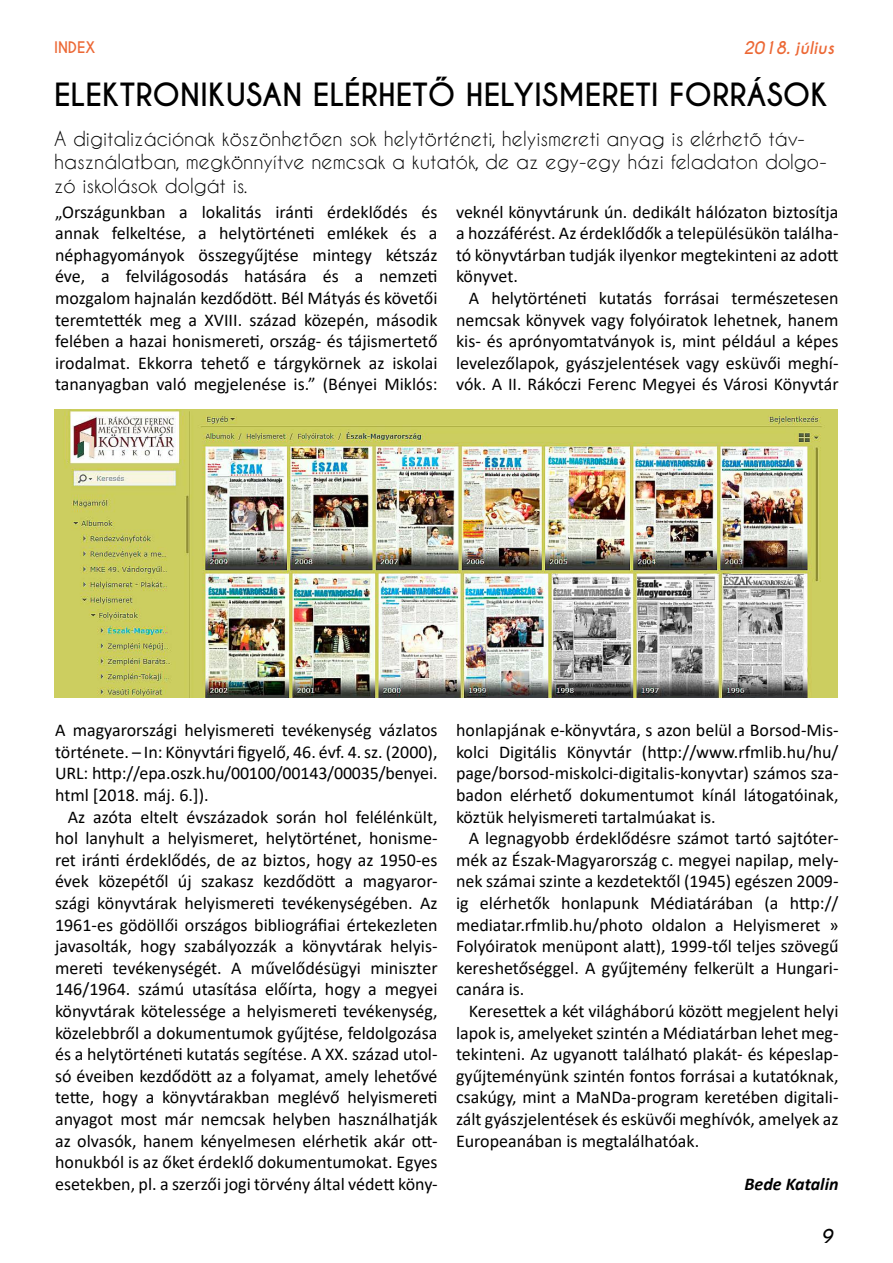
<style>
.page{position:relative;width:893px;height:1263px;background:#fff}
.page>*{position:absolute;margin:0;border:0;box-sizing:border-box;transform-origin:0 0}
.t1{font:700 30px "Caviar Dreams";color:#000}
.t2{font:19.5px/23.4px "Caviar Dreams";color:#000}
.t3{font:18px/21.6px "Calibri";color:#000;text-align:justify}
.t4{font:italic 700 18px "Calibri";color:#000}
.t5{font:italic 700 18px "Caviar Dreams";color:#000}
.t6{font:italic 700 16.5px "Caviar Dreams";color:#ec6835}
.t7{font:700 15px "Caviar Dreams";color:#ec6835}
</style>
<div class="page">
<img style="left:54px;top:409px;width:784px;height:288px">
<p class="t7" style="left:54px;top:38px;width:43px">INDEX</p>
<p class="t6" style="left:743px;top:38px;width:92px">2018. július</p>
<h1 class="t1" style="left:54px;top:77px;width:524px">ELEKTRONIKUSAN ELÉRHETŐ HELYISMERE</h1>
<h1 class="t1" style="left:635px;top:77px;width:190px">TI FORRÁSOK</h1>
<p class="t2" style="left:54px;top:127px;width:774px">A digitalizációnak köszönhetően sok helytörténeti, helyismereti anyag is elérhető táv&shy;használatban, megkönnyítve nemcsak a kutatók, de az egy-egy házi feladaton dolgo&shy;zó iskolások dolgát is.</p>
<p class="t3" style="left:55px;top:200px;width:384px">„Országunkban a lokalitás iránti érdeklődés és annak felkeltése, a helytörténeti emlékek és a néphagyományok összegyűjtése mintegy kétszáz éve, a felvilágosodás hatására és a nemzeti mozgalom hajnalán kezdődött. Bél Mátyás és követői teremtették meg a XVIII. század közepén, második felében a hazai honismereti, ország- és tájismertető irodalmat. Ekkorra tehető e tárgykörnek az iskolai tananyagban való megjelenése is.” (Bényei Miklós:</p>
<p class="t3" style="left:456px;top:200px;width:384px">veknél könyvtárunk ún. dedikált hálózaton biztosítja a hozzáférést. Az érdeklődők a településükön találha&shy;tó könyvtárban tudják ilyenkor megtekinteni az adott könyvet.</p>
<p class="t3" style="left:456px;top:287px;width:384px;text-indent:13px">A helytörténeti kutatás forrásai természetesen nemcsak könyvek vagy folyóiratok lehetnek, hanem kis- és aprónyomtatványok is, mint például a képes levelezőlapok, gyászjelentések vagy esküvői meghí&shy;vók. A II. Rákóczi Ferenc Megyei és Városi Könyvtár</p>
<p class="t3" style="left:55px;top:719px;width:384px">A magyarországi helyismereti tevékenység vázlatos története. – In: Könyvtári figyelő, 46. évf. 4. sz. (2000), URL: http://epa.oszk.hu/00100/00143/00035/benyei. html [2018. máj. 6.]).</p>
<p class="t3" style="left:55px;top:805px;width:384px;text-indent:13px">Az azóta eltelt évszázadok során hol felélénkült, hol lanyhult a helyismeret, helytörténet, honisme&shy;ret iránti érdeklődés, de az biztos, hogy az 1950-es évek közepétől új szakasz kezdődött a magyaror&shy;szági könyvtárak helyismereti tevékenységében. Az 1961-es gödöllői országos bibliográfiai értekezleten javasolták, hogy szabályozzák a könyvtárak helyis&shy;mereti tevékenységét. A művelődésügyi miniszter 146/1964. számú utasítása előírta, hogy a megyei könyvtárak kötelessége a helyismereti tevékenység, közelebbről a dokumentumok gyűjtése, feldolgozása és a helytörténeti kutatás segítése. A XX. század utol&shy;só éveiben kezdődött az a folyamat, amely lehetővé tette, hogy a könyvtárakban meglévő helyismereti anyagot most már nemcsak helyben használhatják az olvasók, hanem kényelmesen elérhetik akár ott&shy;honukból is az őket érdeklő dokumentumokat. Egyes esetekben, pl. a szerzői jogi törvény által védett köny-</p>
<p class="t3" style="left:456px;top:719px;width:384px">honlapjának e-könyvtára, s azon belül a Borsod-Mis&shy;kolci Digitális Könyvtár (http://www.rfmlib.hu/hu/ page/borsod-miskolci-digitalis-konyvtar) számos sza&shy;badon elérhető dokumentumot kínál látogatóinak, köztük helyismereti tartalmúakat is.</p>
<p class="t3" style="left:456px;top:827px;width:384px;text-indent:13px">A legnagyobb érdeklődésre számot tartó sajtóter&shy;mék az Észak-Magyarország c. megyei napilap, mely&shy;nek számai szinte a kezdetektől (1945) egészen 2009- ig elérhetők honlapunk Médiatárában (a http:// mediatar.rfmlib.hu/photo oldalon a Helyismeret » Folyóiratok menüpont alatt), 1999-től teljes szövegű kereshetőséggel. A gyűjtemény felkerült a Hungari&shy;canára is.</p>
<p class="t3" style="left:456px;top:1000px;width:384px;text-indent:13px">Keresettek a két világháború között megjelent helyi lapok is, amelyeket szintén a Médiatárban lehet meg&shy;tekinteni. Az ugyanott található plakát- és képeslap&shy;gyűjteményünk szintén fontos forrásai a kutatóknak, csakúgy, mint a MaNDa-program keretében digitali&shy;zált gyászjelentések és esküvői meghívók, amelyek az Europeanában is megtalálhatóak.</p>
<p class="t4" style="left:744px;top:1171px;width:96px">Bede Katalin</p>
<p class="t5" style="left:821px;top:1226px;width:13px">9</p>
</div>
